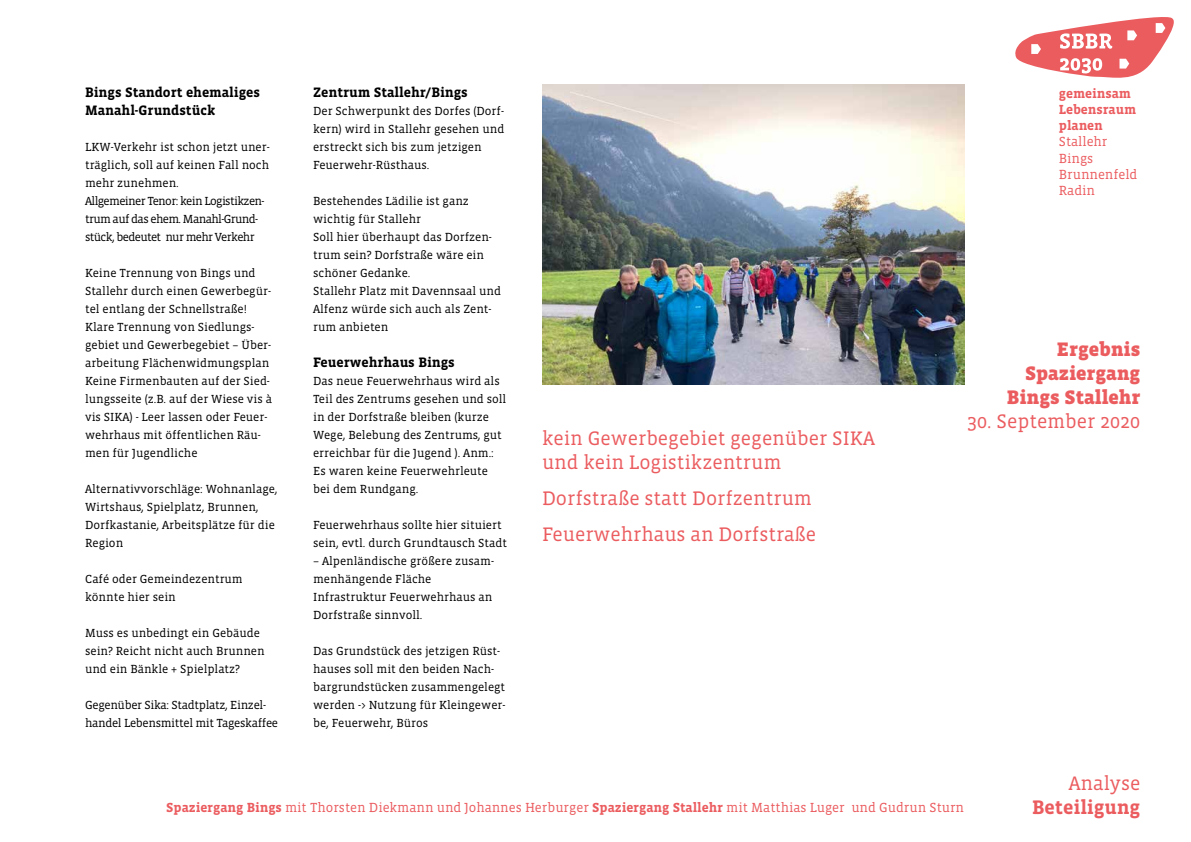
<style>
.page{position:relative;width:1191px;height:842px;background:#fff}
.page>*{position:absolute;margin:0;border:0;box-sizing:border-box;transform-origin:0 0}
.t1{font:20px/24px "Vista Slab OTCE";color:#eb5c5f}
.t2{font:900 20px/24px "Vista Slab OTCE";color:#eb5c5f;text-align:right}
.t3{font:700 20px "Vista Slab OTCE";color:#eb5c5f}
.t4{font:700 14px/18px "Vista Slab OTCE";color:#000}
.t5{font:13.5px/16.2px "Vista Slab OTCE";color:#eb5c5f}
.t6{font:700 13.5px/16.2px "Vista Slab OTCE";color:#eb5c5f}
.t7{font:12px/18px "Vista Slab OTCE";color:#000}
.t8{font:12px/18px "Vista Slab OTCE";letter-spacing:-.05em;color:#000}
.t9{font:12px/18px "Vista Slab OTCE";letter-spacing:-.025em;color:#000}
.s1{font-weight:700}
</style>
<div class="page">
<svg style="left:1015px;top:17px;width:159px;height:61px"></svg>
<img style="left:543px;top:85px;width:421px;height:299px">
<p class="t4" style="left:85px;top:83px;width:176px">Bings Standort ehemaliges<br>Manahl-Grundstück</p>
<p class="t8" style="left:85px;top:138px;width:186px">LKW-Verkehr ist schon jetzt uner&shy;träglich, soll auf keinen Fall noch mehr zunehmen.<br>Allgemeiner Tenor: kein Logistikzen&shy;trum auf das ehem. Manahl-Grund&shy;stück, bedeutet nur mehr Verkehr</p>
<p class="t7" style="left:85px;top:264px;width:189px">Keine Trennung von Bings und<br>Stallehr durch einen Gewerbegür&shy;tel entlang der Schnellstraße!<br>Klare Trennung von Siedlungs&shy;gebiet und Gewerbegebiet – Über&shy;arbeitung Flächenwidmungsplan<br>Keine Firmenbauten auf der Sied&shy;lungsseite (z.B. auf der Wiese vis à vis SIKA) - Leer lassen oder Feuer&shy;wehrhaus mit öffentlichen Räu&shy;men für Jugendliche</p>
<p class="t7" style="left:85px;top:480px;width:194px">Alternativvorschläge: Wohnanlage,<br>Wirtshaus, Spielplatz, Brunnen,<br>Dorfkastanie, Arbeitsplätze für die<br>Region</p>
<p class="t7" style="left:85px;top:570px;width:159px">Café oder Gemeindezentrum könnte hier sein</p>
<p class="t7" style="left:85px;top:624px;width:181px">Muss es unbedingt ein Gebäude sein? Reicht nicht auch Brunnen und ein Bänkle + Spielplatz?</p>
<p class="t9" style="left:85px;top:696px;width:194px">Gegenüber Sika: Stadtplatz, Einzel&shy;handel Lebensmittel mit Tageskaffee</p>
<p class="t4" style="left:313px;top:83px;width:156px">Zentrum Stallehr/Bings</p>
<p class="t7" style="left:313px;top:102px;width:193px">Der Schwerpunkt des Dorfes (Dorf&shy;kern) wird in Stallehr gesehen und erstreckt sich bis zum jetzigen<br>Feuerwehr-Rüsthaus.</p>
<p class="t7" style="left:313px;top:192px;width:189px">Bestehendes Lädilie ist ganz wichtig für Stallehr<br>Soll hier überhaupt das Dorfzen&shy;trum sein? Dorfstraße wäre ein schöner Gedanke.<br>Stallehr Platz mit Davennsaal und<br>Alfenz würde sich auch als Zent&shy;rum anbieten</p>
<p class="t4" style="left:313px;top:353px;width:143px">Feuerwehrhaus Bings</p>
<p class="t7" style="left:313px;top:372px;width:195px">Das neue Feuerwehrhaus wird als<br>Teil des Zentrums gesehen und soll in der Dorfstraße bleiben (kurze<br>Wege, Belebung des Zentrums, gut erreichbar für die Jugend ). Anm.:<br>Es waren keine Feuerwehrleute bei dem Rundgang.</p>
<p class="t7" style="left:313px;top:516px;width:195px">Feuerwehrhaus sollte hier situiert sein, evtl. durch Grundtausch Stadt</p>
<p class="t7" style="left:313px;top:552px;width:182px">– Alpenländische größere zusam&shy;menhängende Fläche<br>Infrastruktur Feuerwehrhaus an<br>Dorfstraße sinnvoll.</p>
<p class="t7" style="left:313px;top:642px;width:194px">Das Grundstück des jetzigen Rüst&shy;hauses soll mit den beiden Nach&shy;bargrundstücken zusammengelegt werden -&gt; Nutzung für Kleingewer&shy;be, Feuerwehr, Büros</p>
<h1 class="t1" style="left:542px;top:426px;width:334px">kein Gewerbegebiet gegenüber SIKA und kein Logistikzentrum</h1>
<h1 class="t1" style="left:542px;top:480px;width:276px;line-height:36px">Dorfstraße statt Dorfzentrum<br>Feuerwehrhaus an Dorfstraße</h1>
<p class="t6" style="left:1059px;top:85px;width:79px">gemeinsam<br>Lebensraum planen</p>
<p class="t5" style="left:1059px;top:134px;width:80px">Stallehr<br>Bings<br>Brunnenfeld<br>Radin</p>
<h1 class="t2" style="left:1006px;top:337px;width:135px">Ergebnis<br>Spaziergang<br>Bings Stallehr</h1>
<h1 class="t1" style="left:967px;top:409px;width:174px">30. September 2020</h1>
<h1 class="t1" style="left:1068px;top:771px;width:73px">Analyse</h1>
<p class="t5" style="left:166px;top:799px;width:799px"><span class="s1">Spaziergang Bings</span> mit Thorsten Diekmann und Johannes Herburger <span class="s1">Spaziergang Stallehr</span> mit Matthias Luger und Gudrun Sturn</p>
<h1 class="t3" style="left:1032px;top:795px;width:110px">Beteiligung</h1>
</div>
